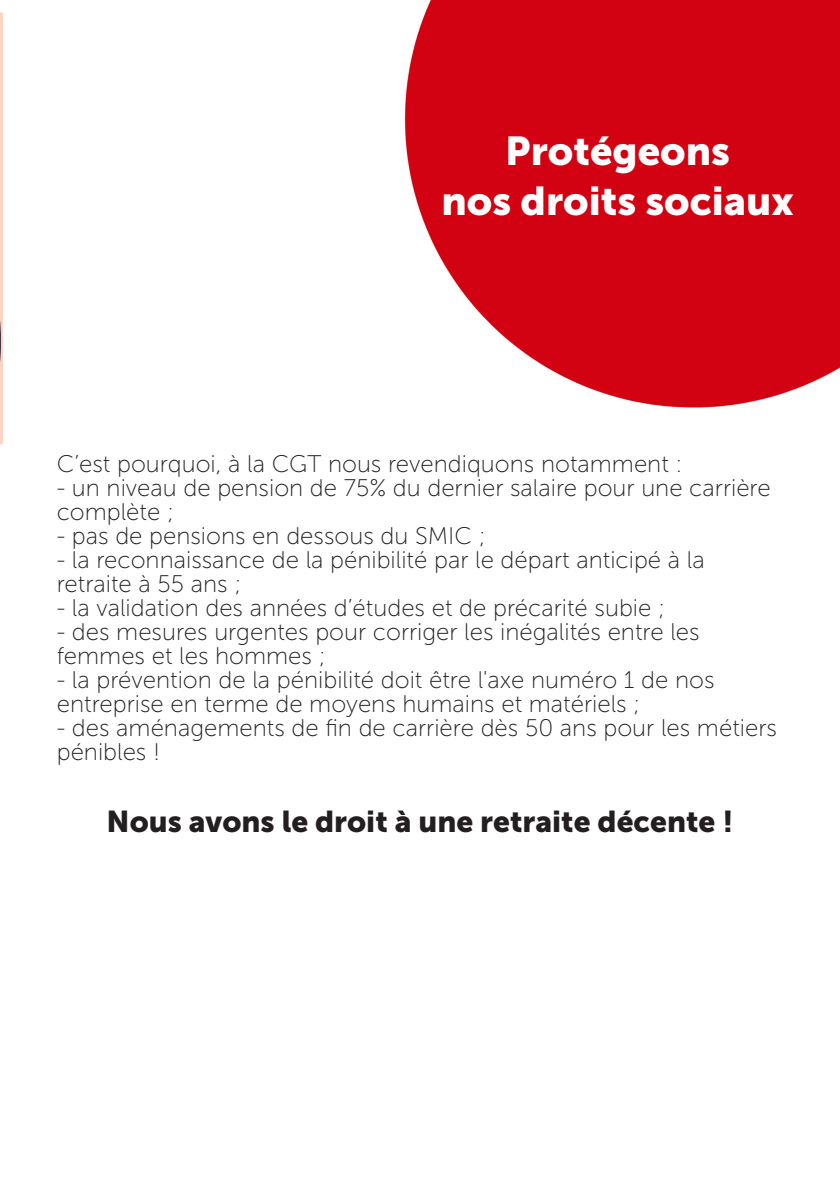
<style>
.page{position:relative;width:840px;height:1191px;background:#fff}
.page>*{position:absolute;margin:0;border:0;box-sizing:border-box;transform-origin:0 0}
.Titre{font:40px "Museo Sans 900";color:#fff}
.txt{font:30px "Museo Sans 900";color:#231f20}
.txt-2{font:24px/24px "Museo Sans 100";color:#231f20}
</style>
<div class="page">
<img style="left:0;top:0;width:839px;height:445px">
<p class="Titre" style="left:505px;top:128px;width:226px">Protégeons</p>
<p class="Titre" style="left:441px;top:178px;width:353px">nos droits sociaux</p>
<p class="txt-2" style="left:57px;top:452px;width:627px">C’est pourquoi, à la CGT nous revendiquons notamment :</p>
<p class="txt-2" style="left:57px;top:476px;width:715px">- un niveau de pension de 75% du dernier salaire pour une carrière complète ;</p>
<p class="txt-2" style="left:57px;top:524px;width:430px">- pas de pensions en dessous du SMIC ;</p>
<p class="txt-2" style="left:57px;top:548px;width:649px">- la reconnaissance de la pénibilité par le départ anticipé à la retraite à 55 ans ;</p>
<p class="txt-2" style="left:57px;top:596px;width:609px">- la validation des années d’études et de précarité subie ;</p>
<p class="txt-2" style="left:57px;top:620px;width:644px">- des mesures urgentes pour corriger les inégalités entre les femmes et les hommes ;</p>
<p class="txt-2" style="left:57px;top:668px;width:659px">- la prévention de la pénibilité doit être l'axe numéro 1 de nos entreprise en terme de moyens humains et matériels ;</p>
<p class="txt-2" style="left:57px;top:716px;width:721px">- des aménagements de fin de carrière dès 50 ans pour les métiers pénibles !</p>
<p class="txt" style="left:106px;top:804px;width:628px">Nous avons le droit à une retraite décente !</p>
</div>
